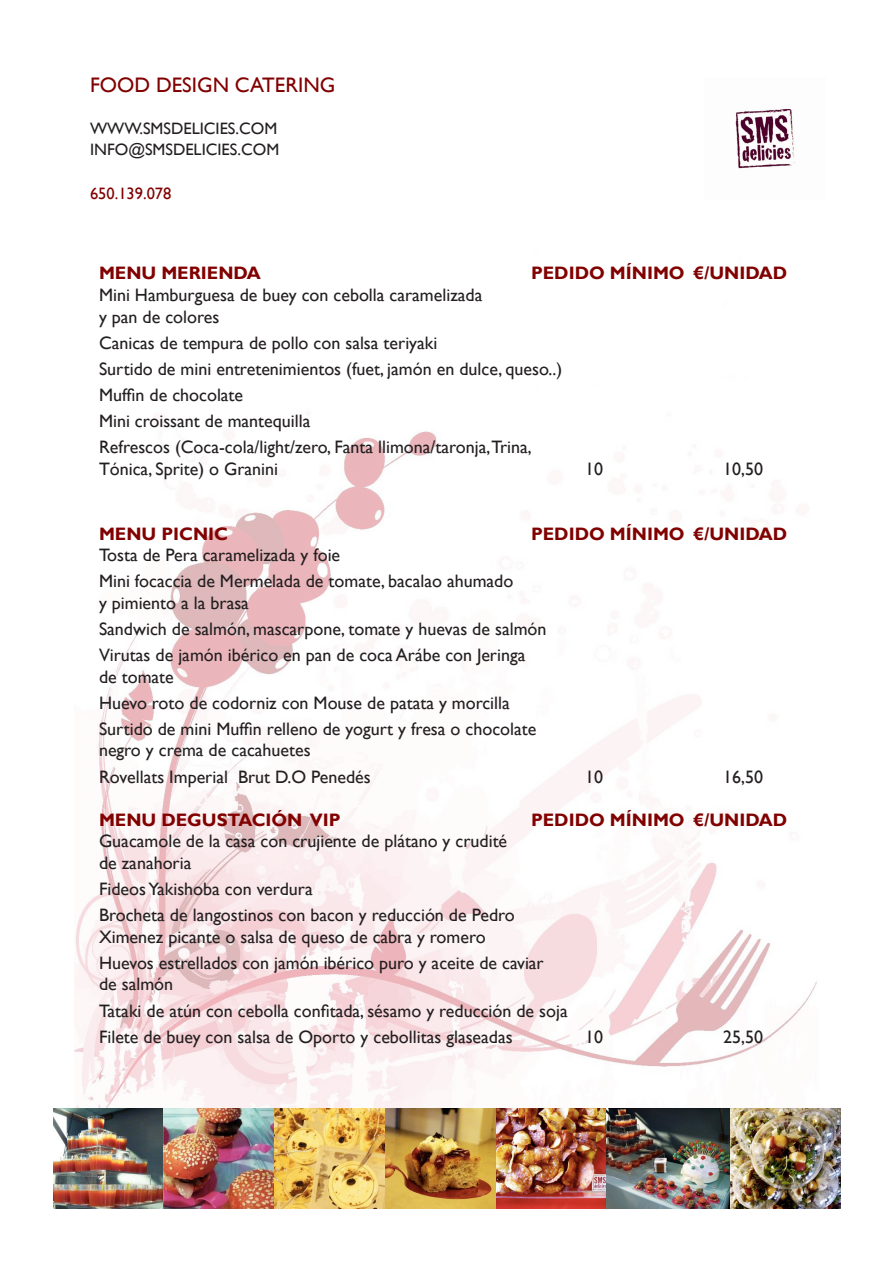
<style>
.page{position:relative;width:893px;height:1263px;background:#fff}
.page>*{position:absolute;margin:0;border:0;box-sizing:border-box;transform-origin:0 0}
.t1{font:21px "Gill Sans";color:#810000}
.t2{font:18px "Gill Sans";color:#231f20}
.t3{font:700 18px "Gill Sans";color:#810000}
.t4{font:16.5px "Gill Sans";color:#231f20}
.t5{font:16.5px "Gill Sans";color:#810000}
</style>
<div class="page">
<img style="left:74px;top:431px;width:743px;height:677px">
<img style="left:735px;top:108px;width:60px;height:61px">
<img style="left:53px;top:1108px;width:788px;height:101px">
<p class="t1" style="left:90px;top:73px;width:247px">FOOD DESIGN CATERING</p>
<p class="t4" style="left:90px;top:119px;width:189px">WWW.SMSDELICIES.COM</p>
<p class="t4" style="left:90px;top:140px;width:191px">INFO@SMSDELICIES.COM</p>
<p class="t5" style="left:90px;top:183px;width:83px">650.139.078</p>
<p class="t3" style="left:99px;top:262px;width:164px">MENU MERIENDA</p>
<p class="t3" style="left:531px;top:262px;width:258px">PEDIDO MÍNIMO €/UNIDAD</p>
<p class="t2" style="left:99px;top:284px;width:385px">Mini Hamburguesa de buey con cebolla caramelizada</p>
<p class="t2" style="left:99px;top:306px;width:122px">y pan de colores</p>
<p class="t2" style="left:99px;top:332px;width:340px">Canicas de tempura de pollo con salsa teriyaki</p>
<p class="t2" style="left:99px;top:358px;width:465px">Surtido de mini entretenimientos (fuet, jamón en dulce, queso..)</p>
<p class="t2" style="left:99px;top:384px;width:146px">Muffin de chocolate</p>
<p class="t2" style="left:99px;top:410px;width:213px">Mini croissant de mantequilla</p>
<p class="t2" style="left:99px;top:437px;width:434px">Refrescos (Coca-cola/light/zero, Fanta llimona/taronja,Trina,</p>
<p class="t2" style="left:99px;top:458px;width:181px">Tónica, Sprite) o Granini</p>
<p class="t2" style="left:585px;top:458px;width:19px">10</p>
<p class="t2" style="left:723px;top:458px;width:41px">10,50</p>
<p class="t3" style="left:99px;top:523px;width:131px">MENU PICNIC</p>
<p class="t3" style="left:531px;top:523px;width:258px">PEDIDO MÍNIMO €/UNIDAD</p>
<p class="t2" style="left:99px;top:545px;width:243px">Tosta de Pera caramelizada y foie</p>
<p class="t2" style="left:99px;top:571px;width:416px">Mini focaccia de Mermelada de tomate, bacalao ahumado</p>
<p class="t2" style="left:99px;top:592px;width:151px">y pimiento a la brasa</p>
<p class="t2" style="left:99px;top:618px;width:449px">Sandwich de salmón, mascarpone, tomate y huevas de salmón</p>
<p class="t2" style="left:99px;top:644px;width:428px">Virutas de jamón ibérico en pan de coca Arábe con Jeringa</p>
<p class="t2" style="left:99px;top:666px;width:76px">de tomate</p>
<p class="t2" style="left:99px;top:692px;width:412px">Huevo roto de codorniz con Mouse de patata y morcilla</p>
<p class="t2" style="left:99px;top:718px;width:439px">Surtido de mini Muffin relleno de yogurt y fresa o chocolate</p>
<p class="t2" style="left:99px;top:740px;width:213px">negro y crema de cacahuetes</p>
<p class="t2" style="left:99px;top:766px;width:273px">Rovellats Imperial Brut D.O Penedés</p>
<p class="t2" style="left:585px;top:766px;width:19px">10</p>
<p class="t2" style="left:723px;top:766px;width:41px">16,50</p>
<p class="t3" style="left:99px;top:809px;width:243px">MENU DEGUSTACIÓN VIP</p>
<p class="t3" style="left:531px;top:809px;width:258px">PEDIDO MÍNIMO €/UNIDAD</p>
<p class="t2" style="left:99px;top:831px;width:410px">Guacamole de la casa con crujiente de plátano y crudité</p>
<p class="t2" style="left:99px;top:852px;width:94px">de zanahoria</p>
<p class="t2" style="left:99px;top:878px;width:215px">Fideos Yakishoba con verdura</p>
<p class="t2" style="left:99px;top:905px;width:417px">Brocheta de langostinos con bacon y reducción de Pedro</p>
<p class="t2" style="left:99px;top:926px;width:388px">Ximenez picante o salsa de queso de cabra y romero</p>
<p class="t2" style="left:99px;top:952px;width:446px">Huevos estrellados con jamón ibérico puro y aceite de caviar</p>
<p class="t2" style="left:99px;top:974px;width:76px">de salmón</p>
<p class="t2" style="left:99px;top:1000px;width:470px">Tataki de atún con cebolla confitada, sésamo y reducción de soja</p>
<p class="t2" style="left:99px;top:1026px;width:415px">Filete de buey con salsa de Oporto y cebollitas glaseadas</p>
<p class="t2" style="left:585px;top:1026px;width:19px">10</p>
<p class="t2" style="left:723px;top:1026px;width:41px">25,50</p>
</div>
